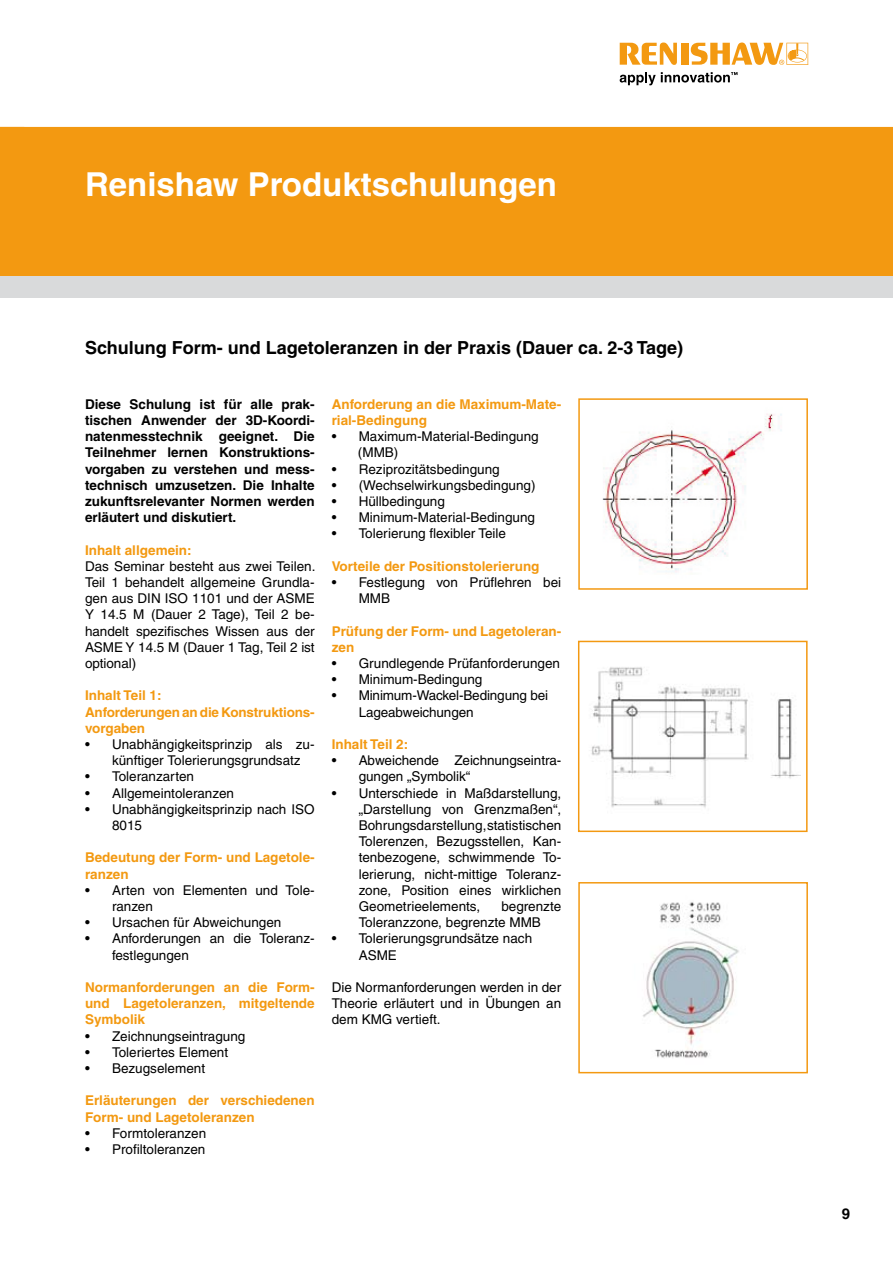
<style>
.page{position:relative;width:893px;height:1263px;background:#fff}
.page>*{position:absolute;margin:0;border:0;box-sizing:border-box;transform-origin:0 0}
.t1{font:700 33px "Helvetica";color:#fff}
.t2{font:700 18px "Helvetica";color:#000}
.t3{font:700 15px "Helvetica";color:#000}
.t4{font:13.5px/16.2px "Helvetica";color:#000}
.t5{font:700 13.5px/16.2px "Helvetica";color:#f39911}
.t6{font:700 13.5px/16.2px "Helvetica";color:#000;text-align:justify}
</style>
<div class="page">
<svg style="left:620px;top:43px;width:57px;height:22px"></svg>
<div style="left:681px;top:43px;width:7px;height:22px;background:#f39911"></div>
<svg style="left:691px;top:43px;width:117px;height:22px"></svg>
<svg style="left:620px;top:72px;width:117px;height:13px"></svg>
<div style="left:0;top:127px;width:893px;height:149px;background:#f39911"></div>
<div style="left:0;top:276px;width:893px;height:22px;background:#d9dadb"></div>
<img style="left:602px;top:414px;width:180px;height:158px">
<div style="left:578px;top:398px;width:230px;height:192px;border:2px solid #f39911"></div>
<img style="left:643px;top:902px;width:96px;height:156px">
<div style="left:578px;top:882px;width:230px;height:191px;border:2px solid #f39911"></div>
<img style="left:591px;top:667px;width:209px;height:141px">
<div style="left:578px;top:641px;width:230px;height:191px;border:2px solid #f39911"></div>
<h1 class="t1" style="left:85px;top:164px;width:473px">Renishaw Produktschulungen</h1>
<h2 class="t2" style="left:85px;top:337px;width:600px">Schulung Form- und Lagetoleranzen in der Praxis (Dauer ca. 2-3 Tage)</h2>
<p class="t6" style="left:85px;top:396px;width:231px">Diese Schulung ist für alle prak&shy;tischen Anwender der 3D-Koordi&shy;natenmesstechnik geeignet. Die Teilnehmer lernen Konstruktions&shy;vorgaben zu verstehen und mess&shy;technisch umzusetzen. Die Inhalte zukunftsrelevanter Normen werden erläutert und diskutiert.</p>
<p class="t5" style="left:85px;top:541px;width:108px">Inhalt allgemein:</p>
<p class="t4" style="left:85px;top:558px;width:232px;text-align:justify">Das Seminar besteht aus zwei Teilen.<br>Teil 1 behandelt allgemeine Grundla&shy;gen aus DIN ISO 1101 und der ASME Y 14.5 M (Dauer 2 Tage), Teil 2 be&shy;handelt spezifisches Wissen aus der ASME Y 14.5 M (Dauer 1 Tag, Teil 2 ist optional)</p>
<p class="t5" style="left:85px;top:687px;width:231px">Inhalt Teil 1:<br>Anforderungen an die Konstruktions&shy;vorgaben</p>
<p class="t4" style="left:112px;top:736px;width:204px;text-indent:-27px">• Unabhängigkeitsprinzip als zu&shy;künftiger Tolerierungsgrundsatz</p>
<p class="t4" style="left:85px;top:768px;width:111px">• Toleranzarten</p>
<p class="t4" style="left:85px;top:785px;width:150px">• Allgemeintoleranzen</p>
<p class="t4" style="left:112px;top:801px;width:204px;text-indent:-27px">• Unabhängigkeitsprinzip nach ISO<br>8015</p>
<p class="t5" style="left:85px;top:849px;width:231px">Bedeutung der Form- und Lagetole&shy;ranzen</p>
<p class="t4" style="left:112px;top:882px;width:204px;text-indent:-27px">• Arten von Elementen und Tole&shy;ranzen</p>
<p class="t4" style="left:85px;top:914px;width:198px">• Ursachen für Abweichungen</p>
<p class="t4" style="left:112px;top:930px;width:204px;text-indent:-27px">• Anforderungen an die Toleranz&shy;festlegungen</p>
<p class="t5" style="left:85px;top:979px;width:231px;text-align:justify">Normanforderungen an die Form&shy;und Lagetoleranzen, mitgeltende Symbolik</p>
<p class="t4" style="left:85px;top:1028px;width:162px">• Zeichnungseintragung</p>
<p class="t4" style="left:85px;top:1044px;width:145px">• Toleriertes Element</p>
<p class="t4" style="left:85px;top:1060px;width:122px">• Bezugselement</p>
<p class="t5" style="left:85px;top:1092px;width:231px">Erläuterungen der verschiedenen<br>Form- und Lagetoleranzen</p>
<p class="t4" style="left:85px;top:1125px;width:123px">• Formtoleranzen</p>
<p class="t4" style="left:85px;top:1141px;width:122px">• Profiltoleranzen</p>
<p class="t5" style="left:332px;top:396px;width:231px">Anforderung an die Maximum-Mate&shy;rial-Bedingung</p>
<p class="t4" style="left:358px;top:428px;width:182px;text-indent:-26px">• Maximum-Material-Bedingung (MMB)</p>
<p class="t4" style="left:332px;top:461px;width:170px">• Reziprozitätsbedingung</p>
<p class="t4" style="left:332px;top:477px;width:205px">• (Wechselwirkungsbedingung)</p>
<p class="t4" style="left:332px;top:493px;width:115px">• Hüllbedingung</p>
<p class="t4" style="left:332px;top:509px;width:205px">• Minimum-Material-Bedingung</p>
<p class="t4" style="left:332px;top:525px;width:176px">• Tolerierung flexibler Teile</p>
<p class="t5" style="left:332px;top:558px;width:209px">Vorteile der Positionstolerierung</p>
<p class="t4" style="left:359px;top:574px;width:204px;text-indent:-27px">• Festlegung von Prüflehren bei<br>MMB</p>
<p class="t5" style="left:332px;top:622px;width:231px">Prüfung der Form- und Lagetoleran&shy;zen</p>
<p class="t4" style="left:332px;top:655px;width:230px">• Grundlegende Prüfanforderungen</p>
<p class="t4" style="left:332px;top:671px;width:152px">• Minimum-Bedingung</p>
<p class="t4" style="left:359px;top:687px;width:191px;text-indent:-27px">• Minimum-Wackel-Bedingung bei<br>Lageabweichungen</p>
<p class="t5" style="left:332px;top:736px;width:78px">Inhalt Teil 2:</p>
<p class="t4" style="left:359px;top:752px;width:204px;text-indent:-27px">• Abweichende Zeichnungseintra&shy;gungen „Symbolik“</p>
<p class="t4" style="left:359px;top:785px;width:204px;text-align:justify;text-indent:-27px">• Unterschiede in Maßdarstellung, „Darstellung von Grenzmaßen“, Bohrungsdarstellung, statistischen Tolerenzen, Bezugsstellen, Kan&shy;tenbezogene, schwimmende To&shy;lerierung, nicht-mittige Toleranz&shy;zone, Position eines wirklichen Geometrieelements,</p>
<p class="t4" style="left:359px;top:898px;width:204px;text-indent:143px">begrenzte<br>Toleranzzone, begrenzte MMB</p>
<p class="t4" style="left:359px;top:930px;width:175px;text-indent:-27px">• Tolerierungsgrundsätze nach<br>ASME</p>
<p class="t4" style="left:332px;top:979px;width:231px;text-align:justify">Die Normanforderungen werden in der Theorie erläutert und in Übungen an dem KMG vertieft.</p>
<p class="t3" style="left:842px;top:1204px;width:10px">9</p>
</div>
